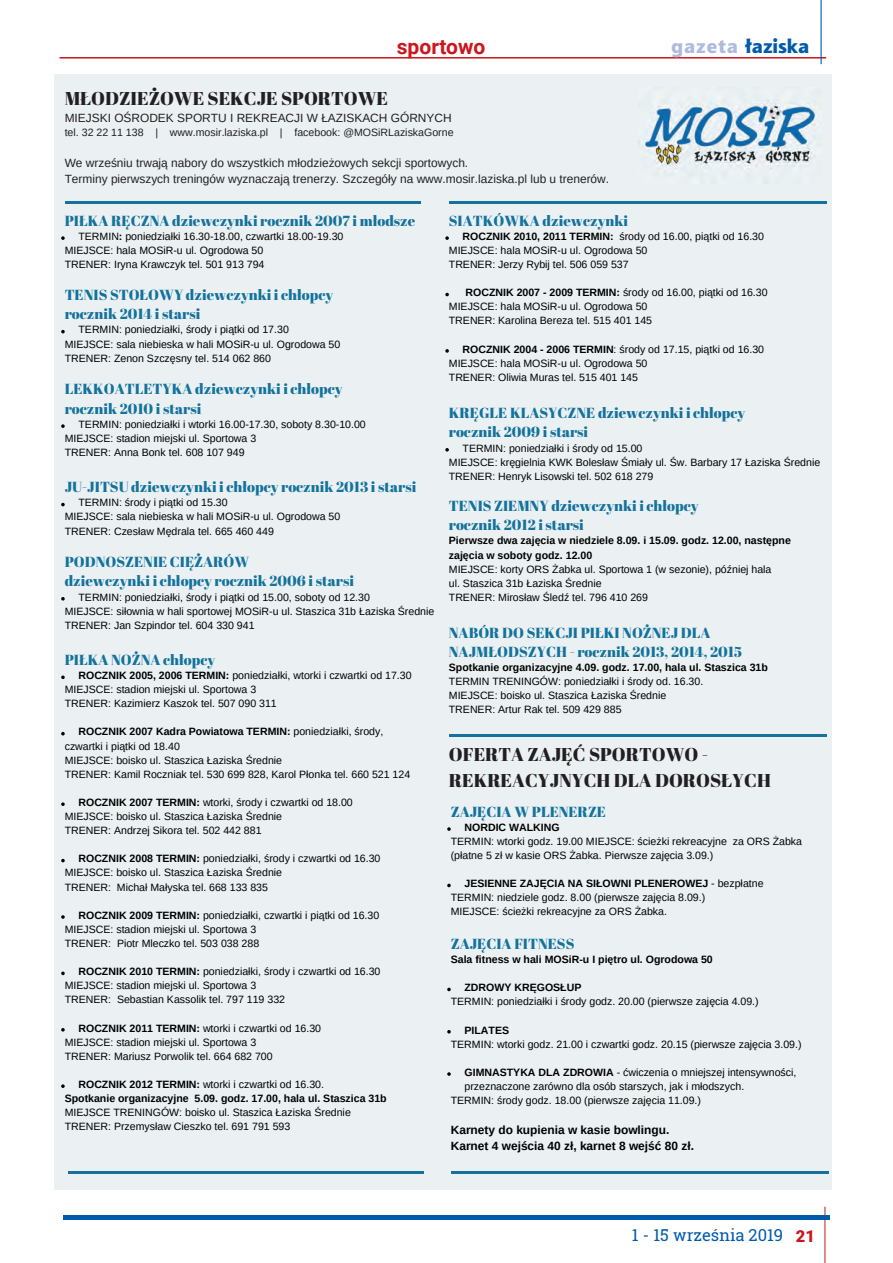
<style>
.page{position:relative;width:893px;height:1263px;background:#fff}
.page>*{position:absolute;margin:0;border:0;box-sizing:border-box;transform-origin:0 0}
.t1{font:700 21px "Roboto";color:#cd151d}
.t2{font:19.5px "Aerton EFN Black";color:#015aaa}
.t3{font:18.6px/25.8px "Abril Fatface";color:#231f20}
.t4{font:16.5px "Roboto Slab";color:#015aaa}
.t5{font:900 16.5px "Roboto";color:#cd151d}
.t6{font:14.55px/19.4px "Abril Fatface";color:#14729c}
.t7{font:700 12px/15.9px "Arimo";color:#000}
.t8{font:11.85px/16px "Arimo";color:#231f20}
.t9{font:10.65px/14.1px "Arimo";color:#000}
.t10{font:700 10.65px/14.1px "Arimo";color:#000}
.t11{font:10.65px "Arimo";color:#231f20}
.s1{color:#aebade}
.s2{font-weight:700}
.s3{font-weight:400}
</style>
<div class="page">
<hr style="left:60px;top:57px;width:766px;height:2px;background:#cd151d">
<hr style="left:825px;top:1206px;width:1px;height:57px;background:#cd151d">
<hr style="left:820px;top:0;width:2px;height:64px;background:#015aaa">
<hr style="left:64px;top:1215px;width:766px;height:4px;background:#015aaa">
<div style="left:54px;top:74px;width:777px;height:1115px;background:#ebf1f3"></div>
<img style="left:639px;top:100px;width:182px;height:69px">
<svg style="left:61px;top:236px;width:4px;height:4px"></svg>
<svg style="left:445px;top:236px;width:4px;height:4px"></svg>
<svg style="left:445px;top:293px;width:4px;height:3px"></svg>
<svg style="left:445px;top:349px;width:4px;height:4px"></svg>
<svg style="left:61px;top:424px;width:4px;height:4px"></svg>
<svg style="left:61px;top:330px;width:4px;height:3px"></svg>
<svg style="left:61px;top:503px;width:4px;height:3px"></svg>
<svg style="left:61px;top:597px;width:4px;height:3px"></svg>
<svg style="left:445px;top:448px;width:4px;height:4px"></svg>
<svg style="left:61px;top:675px;width:4px;height:4px"></svg>
<svg style="left:61px;top:732px;width:4px;height:3px"></svg>
<svg style="left:61px;top:802px;width:4px;height:4px"></svg>
<svg style="left:61px;top:859px;width:4px;height:3px"></svg>
<svg style="left:61px;top:915px;width:4px;height:4px"></svg>
<svg style="left:61px;top:972px;width:4px;height:3px"></svg>
<svg style="left:61px;top:1028px;width:4px;height:3px"></svg>
<svg style="left:61px;top:1084px;width:4px;height:4px"></svg>
<hr style="left:65px;top:201px;width:356px;height:2px;background:#14729c">
<hr style="left:449px;top:201px;width:378px;height:2px;background:#14729c">
<hr style="left:68px;top:1171px;width:356px;height:3px;background:#14729c">
<svg style="left:447px;top:827px;width:4px;height:4px"></svg>
<svg style="left:447px;top:884px;width:4px;height:3px"></svg>
<svg style="left:447px;top:988px;width:4px;height:3px"></svg>
<svg style="left:447px;top:1030px;width:4px;height:3px"></svg>
<svg style="left:447px;top:1072px;width:4px;height:4px"></svg>
<hr style="left:449px;top:734px;width:378px;height:2px;background:#14729c">
<hr style="left:451px;top:1171px;width:378px;height:3px;background:#14729c">
<h1 class="t1" style="left:397px;top:35px;width:90px">sportowo</h1>
<h3 class="t3" style="left:65px;top:85px;width:325px">MŁODZIEŻOWE SEKCJE SPORTOWE</h3>
<p class="t8" style="left:65px;top:110px;width:388px">MIEJSKI OŚRODEK SPORTU I REKREACJI W ŁAZISKACH GÓRNYCH</p>
<p class="t11" style="left:65px;top:127px;width:390px">tel. 32 22 11 138 | www.mosir.laziska.pl | facebook: @MOSiRLaziskaGorne</p>
<p class="t8" style="left:65px;top:154px;width:546px">We wrześniu trwają nabory do wszystkich młodzieżowych sekcji sportowych.<br>Terminy pierwszych treningów wyznaczają trenerzy. Szczegóły na www.mosir.laziska.pl lub u trenerów.</p>
<h2 class="t2" style="left:671px;top:38px;width:139px"><span class="s1">gazeta</span> łaziska</h2>
<h3 class="t6" style="left:65px;top:211px;width:352px">PIŁKA RĘCZNA dziewczynki rocznik 2007 i młodsze</h3>
<p class="t9" style="left:65px;top:229px;width:280px;text-indent:14px">TERMIN<span class="s2">:</span> poniedziałki 16.30-18.00, czwartki 18.00-19.30<br>MIEJSCE: hala MOSiR-u ul. Ogrodowa 50<br>TRENER: Iryna Krawczyk tel. 501 913 794</p>
<h3 class="t6" style="left:65px;top:285px;width:270px">TENIS STOŁOWY dziewczynki i chłopcy rocznik 2014 i starsi</h3>
<p class="t9" style="left:65px;top:323px;width:277px;text-indent:14px">TERMIN: poniedziałki, środy i piątki od 17.30<br>MIEJSCE: sala niebieska w hali MOSiR-u ul. Ogrodowa 50<br>TRENER: Zenon Szczęsny tel. 514 062 860</p>
<h3 class="t6" style="left:65px;top:379px;width:279px">LEKKOATLETYKA dziewczynki i chłopcy rocznik 2010 i starsi</h3>
<p class="t9" style="left:65px;top:417px;width:303px;text-indent:14px">TERMIN: poniedziałki i wtorki 16.00-17.30, soboty 8.30-10.00<br>MIEJSCE: stadion miejski ul. Sportowa 3<br>TRENER: Anna Bonk tel. 608 107 949</p>
<h3 class="t6" style="left:65px;top:477px;width:353px">JU-JITSU dziewczynki i chłopcy rocznik 2013 i starsi</h3>
<p class="t9" style="left:65px;top:496px;width:277px;text-indent:14px">TERMIN: środy i piątki od 15.30<br>MIEJSCE: sala niebieska w hali MOSiR-u ul. Ogrodowa 50<br>TRENER: Czesław Mędrala tel. 665 460 449</p>
<h3 class="t6" style="left:65px;top:552px;width:291px">PODNOSZENIE CIĘŻARÓW<br>dziewczynki i chłopcy rocznik 2006 i starsi</h3>
<p class="t9" style="left:65px;top:590px;width:371px;text-indent:14px">TERMIN: poniedziałki, środy i piątki od 15.00, soboty od 12.30<br>MIEJSCE: siłownia w hali sportowej MOSiR-u ul. Staszica 31b Łaziska Średnie<br>TRENER: Jan Szpindor tel. 604 330 941</p>
<h3 class="t6" style="left:65px;top:650px;width:152px">PIŁKA NOŻNA chłopcy</h3>
<p class="t9" style="left:65px;top:668px;width:348px;text-indent:14px"><span class="s2">ROCZNIK 2005, 2006 TERMIN:</span> poniedziałki, wtorki i czwartki od 17.30<br>MIEJSCE: stadion miejski ul. Sportowa 3<br>TRENER: Kazimierz Kaszok tel. 507 090 311</p>
<p class="t9" style="left:65px;top:725px;width:347px;text-indent:14px"><span class="s2">ROCZNIK 2007 Kadra Powiatowa TERMIN:</span> poniedziałki, środy, czwartki i piątki od 18.40<br>MIEJSCE: boisko ul. Staszica Łaziska Średnie<br>TRENER: Kamil Roczniak tel. 530 699 828, Karol Płonka tel. 660 521 124</p>
<p class="t9" style="left:65px;top:795px;width:290px;text-indent:14px"><span class="s2">ROCZNIK 2007 TERMIN:</span> wtorki, środy i czwartki od 18.00<br>MIEJSCE: boisko ul. Staszica Łaziska Średnie<br>TRENER: Andrzej Sikora tel. 502 442 881</p>
<p class="t9" style="left:65px;top:852px;width:317px;text-indent:14px"><span class="s2">ROCZNIK 2008 TERMIN:</span> poniedziałki, środy i czwartki od 16.30<br>MIEJSCE: boisko ul. Staszica Łaziska Średnie<br>TRENER: Michał Małyska tel. 668 133 835</p>
<p class="t9" style="left:65px;top:908px;width:316px;text-indent:14px"><span class="s2">ROCZNIK 2009 TERMIN:</span> poniedziałki, czwartki i piątki od 16.30<br>MIEJSCE: stadion miejski ul. Sportowa 3<br>TRENER: Piotr Mleczko tel. 503 038 288</p>
<p class="t9" style="left:65px;top:964px;width:317px;text-indent:14px"><span class="s2">ROCZNIK 2010 TERMIN:</span> poniedziałki, środy i czwartki od 16.30<br>MIEJSCE: stadion miejski ul. Sportowa 3<br>TRENER: Sebastian Kassolik tel. 797 119 332</p>
<p class="t9" style="left:65px;top:1021px;width:258px;text-indent:14px"><span class="s2">ROCZNIK 2011 TERMIN:</span> wtorki i czwartki od 16.30<br>MIEJSCE: stadion miejski ul. Sportowa 3<br>TRENER: Mariusz Porwolik tel. 664 682 700</p>
<p class="t10" style="left:65px;top:1077px;width:324px;text-indent:14px">ROCZNIK 2012 TERMIN: <span class="s3">wtorki i czwartki od 16.30.<br></span>Spotkanie organizacyjne 5.09. godz. 17.00, hala ul. Staszica 31b</p>
<p class="t9" style="left:65px;top:1105px;width:288px">MIEJSCE TRENINGÓW: boisko ul. Staszica Łaziska Średnie<br>TRENER: Przemysław Cieszko tel. 691 791 593</p>
<h3 class="t6" style="left:449px;top:211px;width:181px">SIATKÓWKA dziewczynki</h3>
<p class="t9" style="left:449px;top:229px;width:317px;text-indent:14px"><span class="s2">ROCZNIK 2010, 2011 TERMIN:</span> środy od 16.00, piątki od 16.30<br>MIEJSCE: hala MOSiR-u ul. Ogrodowa 50<br>TRENER: Jerzy Rybij tel. 506 059 537</p>
<p class="t9" style="left:449px;top:286px;width:320px;text-indent:17px"><span class="s2">ROCZNIK 2007 - 2009 TERMIN:</span> środy od 16.00, piątki od 16.30<br>MIEJSCE: hala MOSiR-u ul. Ogrodowa 50<br>TRENER: Karolina Bereza tel. 515 401 145</p>
<p class="t9" style="left:449px;top:342px;width:317px;text-indent:14px"><span class="s2">ROCZNIK 2004 - 2006 TERMIN</span>: środy od 17.15, piątki od 16.30<br>MIEJSCE: hala MOSiR-u ul. Ogrodowa 50<br>TRENER: Oliwia Muras tel. 515 401 145</p>
<h3 class="t6" style="left:449px;top:403px;width:298px">KRĘGLE KLASYCZNE dziewczynki i chłopcy rocznik 2009 i starsi</h3>
<p class="t9" style="left:449px;top:441px;width:373px;text-indent:14px">TERMIN: poniedziałki i środy od 15.00<br>MIEJSCE: kręgielnia KWK Bolesław Śmiały ul. Św. Barbary 17 Łaziska Średnie<br>TRENER: Henryk Lisowski tel. 502 618 279</p>
<h3 class="t6" style="left:449px;top:496px;width:251px">TENIS ZIEMNY dziewczynki i chłopcy rocznik 2012 i starsi</h3>
<p class="t10" style="left:449px;top:534px;width:344px">Pierwsze dwa zajęcia w niedziele 8.09. i 15.09. godz. 12.00, następne zajęcia w soboty godz. 12.00</p>
<p class="t9" style="left:449px;top:562px;width:324px">MIEJSCE: korty ORS Żabka ul. Sportowa 1 (w sezonie), później hala ul. Staszica 31b Łaziska Średnie<br>TRENER: Mirosław Śledź tel. 796 410 269</p>
<h3 class="t6" style="left:449px;top:622px;width:295px">NABÓR DO SEKCJI PIŁKI NOŻNEJ DLA<br>NAJMŁODSZYCH - rocznik 2013, 2014, 2015</h3>
<p class="t10" style="left:449px;top:660px;width:321px">Spotkanie organizacyjne 4.09. godz. 17.00, hala ul. Staszica 31b</p>
<p class="t9" style="left:449px;top:674px;width:256px">TERMIN TRENINGÓW: poniedziałki i środy od. 16.30.<br>MIEJSCE: boisko ul. Staszica Łaziska Średnie<br>TRENER: Artur Rak tel. 509 429 885</p>
<h3 class="t3" style="left:449px;top:741px;width:324px">OFERTA ZAJĘĆ SPORTOWO -<br>REKREACYJNYCH DLA DOROSŁYCH</h3>
<h3 class="t6" style="left:451px;top:801px;width:157px">ZAJĘCIA W PLENERZE</h3>
<p class="t10" style="left:464px;top:820px;width:97px">NORDIC WALKING</p>
<p class="t9" style="left:451px;top:834px;width:353px">TERMIN: wtorki godz. 19.00 MIEJSCE: ścieżki rekreacyjne za ORS Żabka (płatne 5 zł w kasie ORS Żabka. Pierwsze zajęcia 3.09.)</p>
<p class="t9" style="left:451px;top:876px;width:314px;text-indent:14px"><span class="s2">JESIENNE ZAJĘCIA NA SIŁOWNI PLENEROWEJ</span> - bezpłatne<br>TERMIN: niedziele godz. 8.00 (pierwsze zajęcia 8.09.)<br>MIEJSCE: ścieżki rekreacyjne za ORS Żabka.</p>
<h3 class="t6" style="left:451px;top:934px;width:125px">ZAJĘCIA FITNESS</h3>
<p class="t10" style="left:451px;top:952px;width:264px">Sala fitness w hali MOSiR-u I piętro ul. Ogrodowa 50</p>
<p class="t10" style="left:464px;top:980px;width:118px">ZDROWY KRĘGOSŁUP</p>
<p class="t9" style="left:451px;top:994px;width:309px">TERMIN: poniedziałki i środy godz. 20.00 (pierwsze zajęcia 4.09.)</p>
<p class="t10" style="left:464px;top:1023px;width:46px">PILATES</p>
<p class="t9" style="left:451px;top:1037px;width:352px">TERMIN: wtorki godz. 21.00 i czwartki godz. 20.15 (pierwsze zajęcia 3.09.)</p>
<p class="t9" style="left:464px;top:1065px;width:333px"><span class="s2">GIMNASTYKA DLA ZDROWIA</span> - ćwiczenia o mniejszej intensywności,</p>
<p class="t9" style="left:464px;top:1079px;width:281px">przeznaczone zarówno dla osób starszych, jak i młodszych.</p>
<p class="t9" style="left:451px;top:1093px;width:252px">TERMIN: środy godz. 18.00 (pierwsze zajęcia 11.09.)</p>
<p class="t7" style="left:451px;top:1122px;width:245px">Karnety do kupienia w kasie bowlingu.<br>Karnet 4 wejścia 40 zł, karnet 8 wejść 80 zł.</p>
<h3 class="t4" style="left:632px;top:1224px;width:153px">1 - 15 września 2019</h3>
<h3 class="t5" style="left:796px;top:1227px;width:21px">21</h3>
</div>
